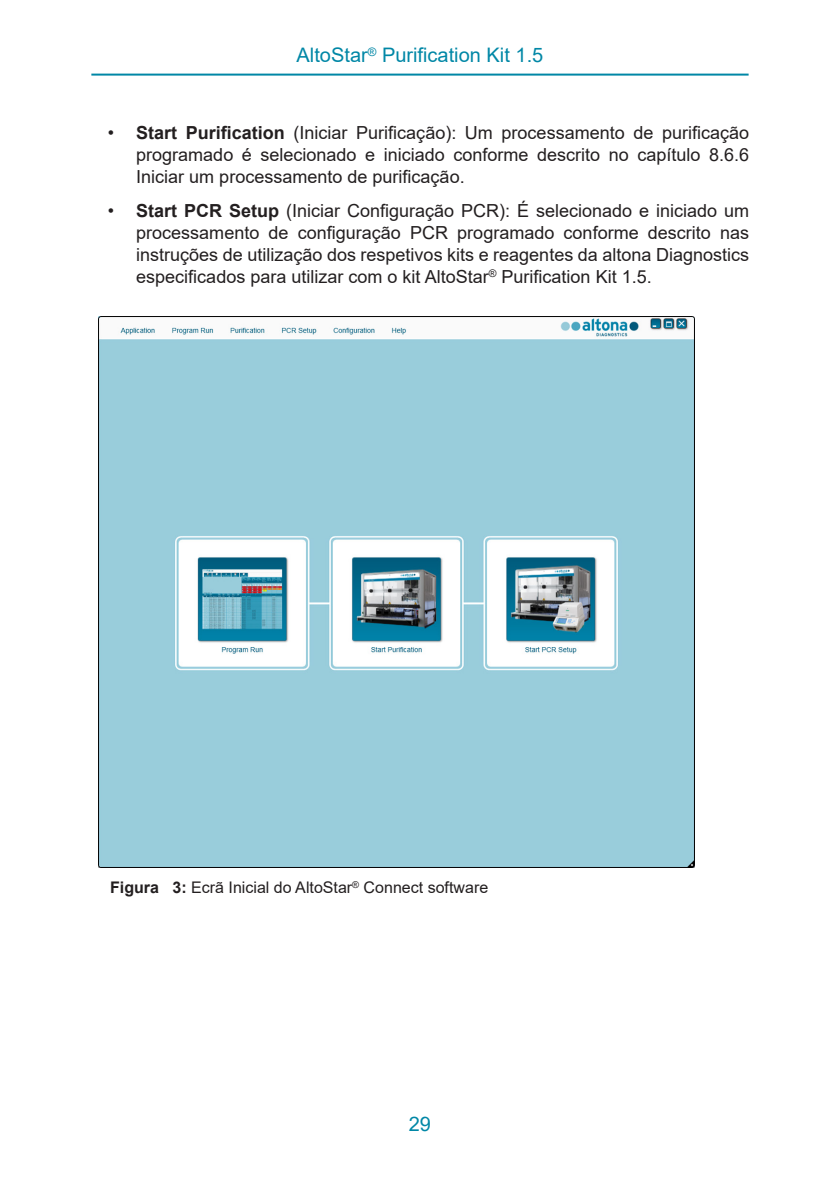
<style>
.page{position:relative;width:840px;height:1191px;background:#fff}
.page>*{position:absolute;margin:0;border:0;box-sizing:border-box;transform-origin:0 0}
.Seitenkopf{font:20px "Arial";color:#0087a6}
.t1{font:18px/22px "Arial";color:#231f20;text-align:justify}
.Titel{font:16px "Arial";color:#231f20}
.s1{font-weight:700}
</style>
<div class="page">
<hr style="left:91px;top:74px;width:657px;height:2px;background:#0087a6">
<img style="left:99px;top:316px;width:595px;height:552px">
<p class="Seitenkopf" style="left:296px;top:41px;width:248px">AltoStar<sup>®</sup> Purification Kit 1.5</p>
<p class="t1" style="left:136px;top:122px;width:614px;text-indent:-28px">• <span class="s1">Start Purification</span> (Iniciar Purificação): Um processamento de purificação programado é selecionado e iniciado conforme descrito no capítulo 8.6.6<br>Iniciar um processamento de purificação.</p>
<p class="t1" style="left:136px;top:199px;width:614px;text-indent:-28px">• <span class="s1">Start PCR Setup</span> (Iniciar Configuração PCR): É selecionado e iniciado um processamento de configuração PCR programado conforme descrito nas instruções de utilização dos respetivos kits e reagentes da altona Diagnostics especificados para utilizar com o kit AltoStar<sup>®</sup> Purification Kit 1.5.</p>
<p class="Titel" style="left:110px;top:876px;width:379px"><span class="s1">Figura 3:</span> Ecrã Inicial do AltoStar<sup>®</sup> Connect software</p>
<p class="Seitenkopf" style="left:408px;top:1110px;width:24px">29</p>
</div>
